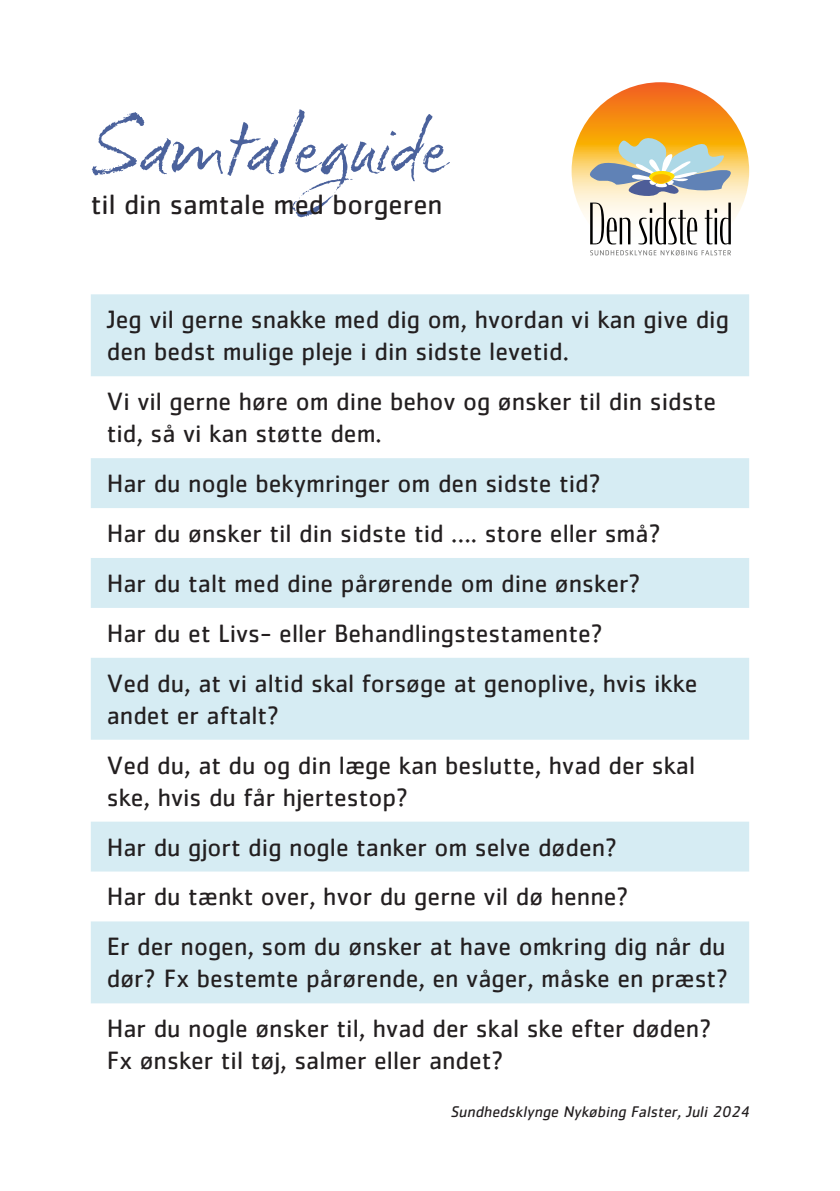
<style>
.page{position:relative;width:840px;height:1191px;background:#fff}
.page>*{position:absolute;margin:0;border:0;box-sizing:border-box;transform-origin:0 0}
.t1{font:86px "Fugu";color:#4b629c}
.t2{font:28.8px "Cachet Std";color:#231f20}
.t3{font:26px/32px "Cachet Std";color:#231f20}
.t4{font:italic 16px "Cachet Std";color:#231f20}
</style>
<div class="page">
<svg style="left:91px;top:294px;width:657px;height:709px;fill:#d6ecf3"></svg>
<svg style="left:571px;top:82px;width:177px;height:178px;background:#f6a042"></svg>
<svg style="left:585px;top:132px;width:150px;height:112px"></svg>
<svg style="left:590px;top:250px;width:140px;height:5px"></svg>
<p class="t1" style="left:91px;top:90px;width:359px">Samtaleguide</p>
<p class="t2" style="left:91px;top:188px;width:353px">til din samtale med borgeren</p>
<p class="t3" style="left:107px;top:303px;width:623px">Jeg vil gerne snakke med dig om, hvordan vi kan give dig den bedst mulige pleje i din sidste levetid.</p>
<p class="t3" style="left:107px;top:385px;width:610px">Vi vil gerne høre om dine behov og ønsker til din sidste tid, så vi kan støtte dem.</p>
<p class="t3" style="left:107px;top:467px;width:495px">Har du nogle bekymringer om den sidste tid?</p>
<p class="t3" style="left:107px;top:517px;width:555px">Har du ønsker til din sidste tid …. store eller små?</p>
<p class="t3" style="left:107px;top:567px;width:535px">Har du talt med dine pårørende om dine ønsker?</p>
<p class="t3" style="left:107px;top:616px;width:497px">Har du et Livs- eller Behandlingstestamente?</p>
<p class="t3" style="left:107px;top:666px;width:592px">Ved du, at vi altid skal forsøge at genoplive, hvis ikke andet er aftalt?</p>
<p class="t3" style="left:107px;top:748px;width:589px">Ved du, at du og din læge kan beslutte, hvad der skal ske, hvis du får hjertestop?</p>
<p class="t3" style="left:107px;top:830px;width:512px">Har du gjort dig nogle tanker om selve døden?</p>
<p class="t3" style="left:107px;top:880px;width:523px">Har du tænkt over, hvor du gerne vil dø henne?</p>
<p class="t3" style="left:107px;top:930px;width:623px">Er der nogen, som du ønsker at have omkring dig når du dør? Fx bestemte pårørende, en våger, måske en præst?</p>
<p class="t3" style="left:107px;top:1012px;width:606px">Har du nogle ønsker til, hvad der skal ske efter døden?<br>Fx ønsker til tøj, salmer eller andet?</p>
<p class="t4" style="left:450px;top:1102px;width:303px">Sundhedsklynge Nykøbing Falster, Juli 2024</p>
</div>
